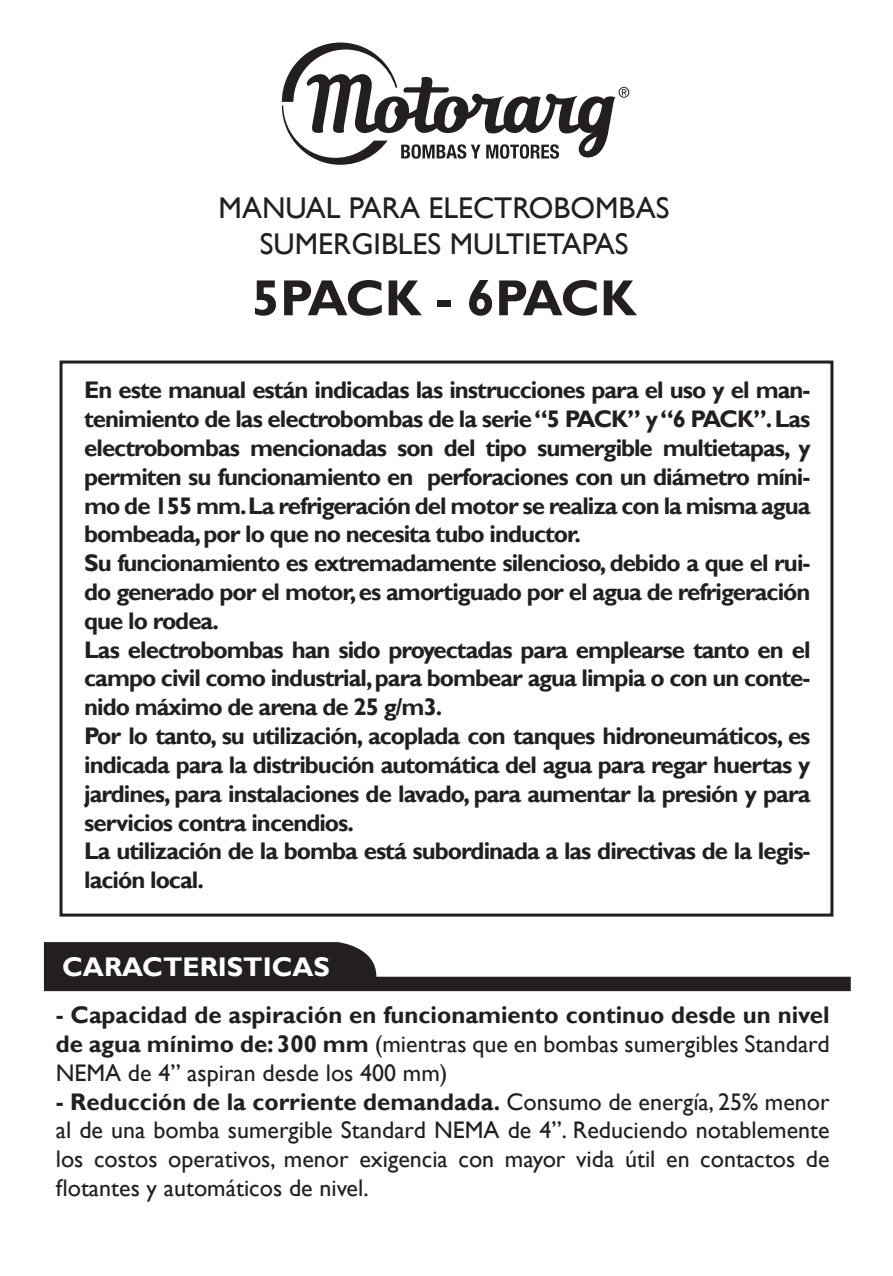
<style>
.page{position:relative;width:893px;height:1276px;background:#fff}
.page>*{position:absolute;margin:0;border:0;box-sizing:border-box;transform-origin:0 0}
.t1{font:700 51px "Gill Sans";letter-spacing:-.02em;color:#231f20}
.t2{font:30px/36px "Gill Sans";color:#231f20;text-align:center}
.t3{font:700 27px "Gill Sans";color:#fff}
.t4{font:700 24px/28.8px "Gill Sans";letter-spacing:-.04em;color:#231f20}
.t5{font:24px/28.8px "Gill Sans";color:#231f20;text-align:justify}
.s1{font-weight:400}
.s2{font-weight:700}
</style>
<div class="page">
<div style="left:60px;top:360px;width:773px;height:556px;border:3px solid #231f20"></div>
<svg style="left:44px;top:942px;width:807px;height:49px"></svg>
<svg style="left:282px;top:43px;width:347px;height:122px"></svg>
<p class="t2" style="left:219px;top:190px;width:453px">MANUAL PARA ELECTROBOMBAS<br>SUMERGIBLES MULTIETAPAS</p>
<h1 class="t1" style="left:252px;top:267px;width:386px">5PACK - 6PACK</h1>
<p class="t4" style="left:84px;top:376px;width:728px">En este manual están indicadas las instrucciones para el uso y el man&shy;tenimiento de las electrobombas de la serie “5 PACK” y “6 PACK”. Las electrobombas mencionadas son del tipo sumergible multietapas, y permiten su funcionamiento en perforaciones con un diámetro míni&shy;mo de 155 mm.La refrigeración del motor se realiza con la misma agua bombeada, por lo que no necesita tubo inductor.<br>Su funcionamiento es extremadamente silencioso, debido a que el rui&shy;do generado por el motor, es amortiguado por el agua de refrigeración que lo rodea.<br>Las electrobombas han sido proyectadas para emplearse tanto en el campo civil como industrial, para bombear agua limpia o con un conte&shy;nido máximo de arena de 25 g/m3.<br>Por lo tanto, su utilización, acoplada con tanques hidroneumáticos, es indicada para la distribución automática del agua para regar huertas y jardines, para instalaciones de lavado, para aumentar la presión y para servicios contra incendios.<br>La utilización de la bomba está subordinada a las directivas de la legis&shy;lación local.</p>
<p class="t3" style="left:62px;top:950px;width:269px">CARACTERISTICAS</p>
<p class="t4" style="left:56px;top:1001px;width:775px;text-align:justify">- Capacidad de aspiración en funcionamiento continuo desde un nivel de agua mínimo de: 300 mm <span class="s1">(mientras que en bombas sumergibles Standard NEMA de 4” aspiran desde los 400 mm)</span></p>
<p class="t5" style="left:56px;top:1087px;width:775px"><span class="s2">- Reducción de la corriente demandada.</span> Consumo de energía, 25% menor al de una bomba sumergible Standard NEMA de 4”. Reduciendo notablemente los costos operativos, menor exigencia con mayor vida útil en contactos de flotantes y automáticos de nivel.</p>
</div>
